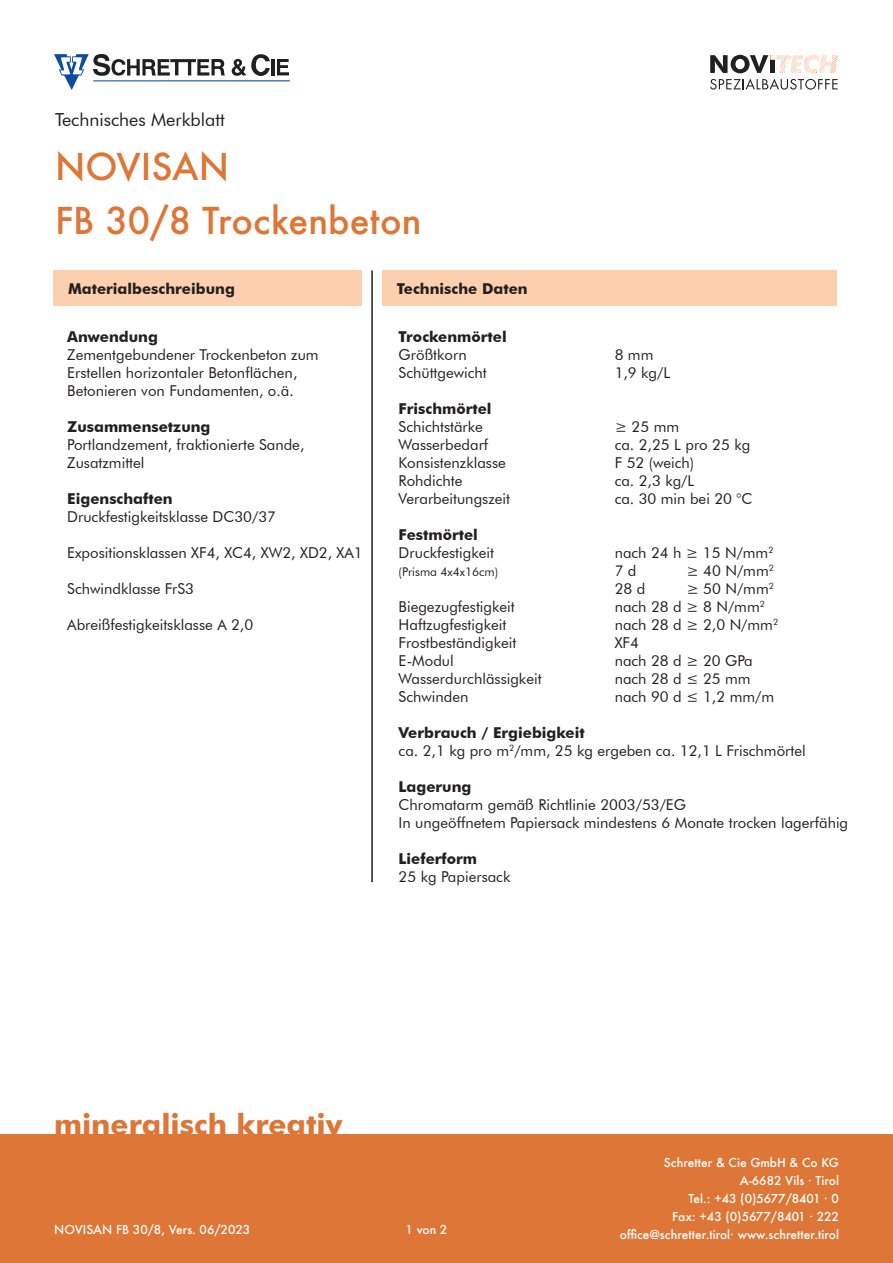
<style>
.page{position:relative;width:893px;height:1263px;background:#fff}
.page>*{position:absolute;margin:0;border:0;box-sizing:border-box;transform-origin:0 0}
.t1{font:500 36px "Futura";color:#dd7636}
.t2{font:700 29.55px "Futura BT";color:#dd7636}
.t3{font:18px "Futura BT";color:#231f20}
.t4{font:15px "Futura BT";color:#231f20}
.t5{font:700 15px "Futura BT";color:#231f20}
.t6{font:500 12px/18px "Futura";color:#fff;text-align:right}
.t7{font:12px "Futura BT";color:#231f20}
</style>
<div class="page">
<div style="left:0;top:1134px;width:893px;height:129px;background:#dd7636"></div>
<svg style="left:710px;top:54px;width:128px;height:36px"></svg>
<hr style="left:93px;top:80px;width:197px;height:1px;background:#0d4da1">
<hr style="left:271px;top:59px;width:3px;height:16px;background:#231f20">
<svg style="left:277px;top:59px;width:12px;height:16px"></svg>
<svg style="left:54px;top:54px;width:171px;height:36px"></svg>
<svg style="left:232px;top:54px;width:38px;height:22px"></svg>
<div style="left:54px;top:270px;width:308px;height:36px;background:#fccfae"></div>
<div style="left:383px;top:270px;width:454px;height:36px;background:#fccfae"></div>
<hr style="left:371px;top:270px;width:2px;height:612px;background:#231f20">
<p class="t3" style="left:55px;top:109px;width:171px">Technisches Merkblatt</p>
<p class="t1" style="left:55px;top:142px;width:176px">NOVISAN</p>
<p class="t1" style="left:55px;top:196px;width:368px">FB 30/8 Trockenbeton</p>
<p class="t5" style="left:68px;top:279px;width:168px">Materialbeschreibung</p>
<p class="t5" style="left:397px;top:279px;width:132px">Technische Daten</p>
<p class="t5" style="left:67px;top:328px;width:92px">Anwendung</p>
<p class="t4" style="left:67px;top:346px;width:253px">Zementgebundener Trockenbeton zum</p>
<p class="t4" style="left:67px;top:364px;width:232px">Erstellen horizontaler Betonflächen,</p>
<p class="t4" style="left:67px;top:382px;width:228px">Betonieren von Fundamenten, o.ä.</p>
<p class="t5" style="left:67px;top:418px;width:145px">Zusammensetzung</p>
<p class="t4" style="left:67px;top:436px;width:239px">Portlandzement, fraktionierte Sande,</p>
<p class="t4" style="left:67px;top:454px;width:79px">Zusatzmittel</p>
<p class="t5" style="left:67px;top:490px;width:107px">Eigenschaften</p>
<p class="t4" style="left:67px;top:508px;width:210px">Druckfestigkeitsklasse DC30/37</p>
<p class="t4" style="left:67px;top:544px;width:297px">Expositionsklassen XF4, XC4, XW2, XD2, XA1</p>
<p class="t4" style="left:67px;top:580px;width:128px">Schwindklasse FrS3</p>
<p class="t4" style="left:67px;top:616px;width:187px">Abreißfestigkeitsklasse A 2,0</p>
<p class="t5" style="left:399px;top:328px;width:110px">Trockenmörtel</p>
<p class="t4" style="left:399px;top:346px;width:70px">Größtkorn</p>
<p class="t4" style="left:615px;top:346px;width:40px">8 mm</p>
<p class="t4" style="left:399px;top:364px;width:90px">Schüttgewicht</p>
<p class="t4" style="left:615px;top:364px;width:57px">1,9 kg/L</p>
<p class="t5" style="left:399px;top:400px;width:94px">Frischmörtel</p>
<p class="t4" style="left:399px;top:418px;width:86px">Schichtstärke</p>
<p class="t4" style="left:615px;top:418px;width:66px">≥ 25 mm</p>
<p class="t4" style="left:399px;top:436px;width:91px">Wasserbedarf</p>
<p class="t4" style="left:615px;top:436px;width:137px">ca. 2,25 L pro 25 kg</p>
<p class="t4" style="left:399px;top:454px;width:109px">Konsistenzklasse</p>
<p class="t4" style="left:615px;top:454px;width:81px">F 52 (weich)</p>
<p class="t4" style="left:399px;top:472px;width:65px">Rohdichte</p>
<p class="t4" style="left:615px;top:472px;width:81px">ca. 2,3 kg/L</p>
<p class="t4" style="left:399px;top:490px;width:113px">Verarbeitungszeit</p>
<p class="t4" style="left:615px;top:490px;width:139px">ca. 30 min bei 20 °C</p>
<p class="t5" style="left:399px;top:526px;width:81px">Festmörtel</p>
<p class="t4" style="left:399px;top:544px;width:97px">Druckfestigkeit</p>
<p class="t4" style="left:615px;top:544px;width:160px">nach 24 h ≥ 15 N/mm<sup>2</sup></p>
<p class="t7" style="left:399px;top:564px;width:101px">(Prisma 4x4x16cm)</p>
<p class="t4" style="left:615px;top:562px;width:23px">7 d</p>
<p class="t4" style="left:686px;top:562px;width:89px">≥ 40 N/mm<sup>2</sup></p>
<p class="t4" style="left:615px;top:580px;width:32px">28 d</p>
<p class="t4" style="left:686px;top:580px;width:89px">≥ 50 N/mm<sup>2</sup></p>
<p class="t4" style="left:399px;top:598px;width:118px">Biegezugfestigkeit</p>
<p class="t4" style="left:615px;top:598px;width:152px">nach 28 d ≥ 8 N/mm<sup>2</sup></p>
<p class="t4" style="left:399px;top:616px;width:109px">Haftzugfestigkeit</p>
<p class="t4" style="left:615px;top:616px;width:165px">nach 28 d ≥ 2,0 N/mm<sup>2</sup></p>
<p class="t4" style="left:399px;top:634px;width:119px">Frostbeständigkeit</p>
<p class="t4" style="left:615px;top:634px;width:26px">XF4</p>
<p class="t4" style="left:399px;top:652px;width:57px">E-Modul</p>
<p class="t4" style="left:615px;top:652px;width:140px">nach 28 d ≥ 20 GPa</p>
<p class="t4" style="left:399px;top:670px;width:144px">Wasserdurchlässigkeit</p>
<p class="t4" style="left:615px;top:670px;width:138px">nach 28 d ≤ 25 mm</p>
<p class="t4" style="left:399px;top:688px;width:71px">Schwinden</p>
<p class="t4" style="left:615px;top:688px;width:161px">nach 90 d ≤ 1,2 mm/m</p>
<p class="t5" style="left:399px;top:724px;width:188px">Verbrauch / Ergiebigkeit</p>
<p class="t4" style="left:399px;top:742px;width:409px">ca. 2,1 kg pro m<sup>2</sup>/mm, 25 kg ergeben ca. 12,1 L Frischmörtel</p>
<p class="t5" style="left:399px;top:778px;width:74px">Lagerung</p>
<p class="t4" style="left:399px;top:796px;width:289px">Chromatarm gemäß Richtlinie 2003/53/EG</p>
<p class="t4" style="left:399px;top:814px;width:451px">In ungeöffnetem Papiersack mindestens 6 Monate trocken lagerfähig</p>
<p class="t5" style="left:399px;top:850px;width:80px">Lieferform</p>
<p class="t4" style="left:399px;top:868px;width:113px">25 kg Papiersack</p>
<h2 class="t2" style="left:54px;top:1106px;width:290px">mineralisch kreativ</h2>
<p class="t6" style="left:54px;top:1220px;width:198px">NOVISAN FB 30/8, Vers. 06/2023</p>
<p class="t6" style="left:406px;top:1220px;width:43px">1 von 2</p>
<p class="t6" style="left:620px;top:1153px;width:221px">Schretter &amp; Cie GmbH &amp; Co KG<br>A-6682 Vils · Tirol<br>Tel.: +43 (0)5677/8401 · 0<br>Fax: +43 (0)5677/8401 · 222 office@schretter.tirol· www.schretter.tirol</p>
</div>
